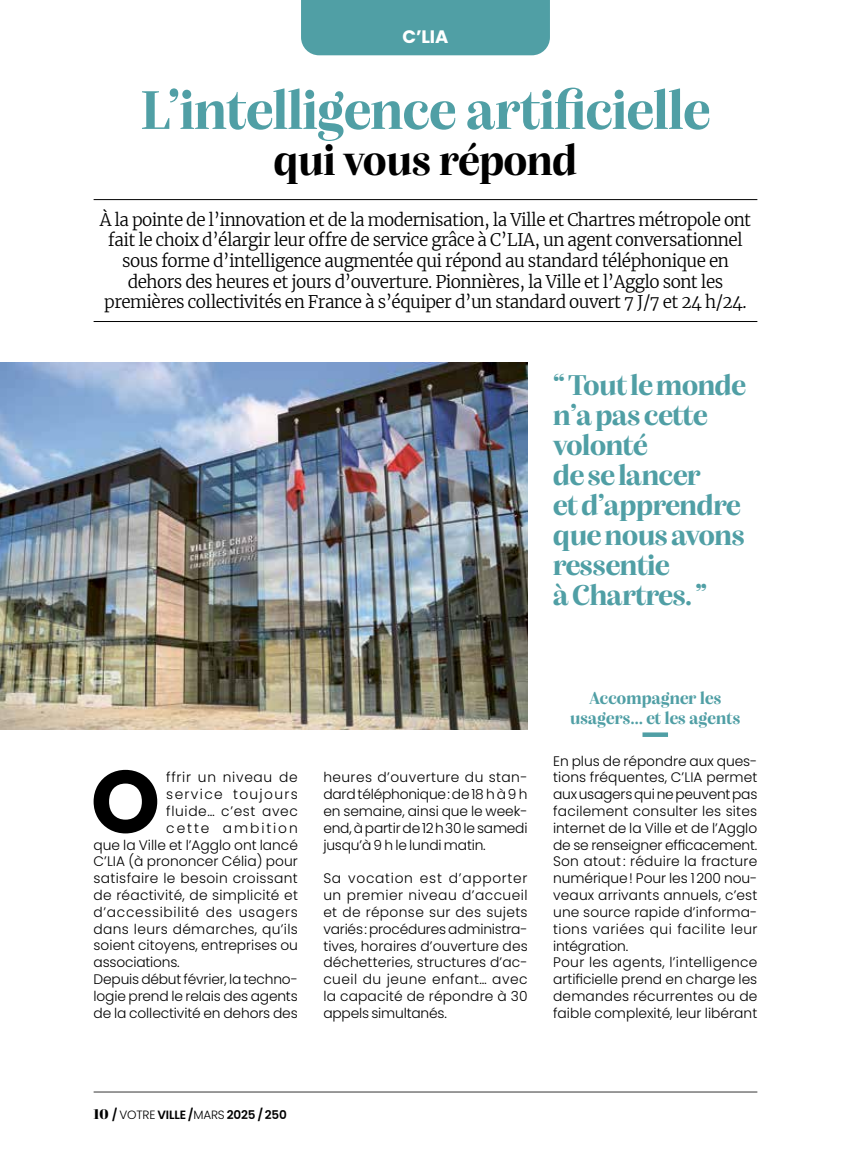
<style>
.page{position:relative;width:851px;height:1149px;background:#fff}
.page>*{position:absolute;margin:0;border:0;box-sizing:border-box;transform-origin:0 0}
.t1{font:700 88.35px "Poppins";color:#000}
.t2{font:700 57px "Alga";color:#509fa5}
.t3{font:700 45px "Alga";color:#000}
.t4{font:700 30px/30px "Alga";letter-spacing:-.01em;color:#509fa5}
.t5{font:700 18px/19.5px "Alga";letter-spacing:.01em;color:#509fa5;text-align:center}
.t6{font:700 18px "Poppins";color:#fff}
.t7{font:300 17.25px/20.7px "Merriweather";letter-spacing:-.03em;color:#000;text-align:center}
.t8{font:300 13.8px/16.8px "Poppins";color:#000;text-align:justify}
.t9{font:300 13.8px "Poppins";letter-spacing:.025em;color:#000}
.t10{font:300 13.8px "Poppins";letter-spacing:.045em;color:#000}
.t11{font:300 13.8px "Poppins";letter-spacing:.02em;color:#000}
.t12{font:300 13.8px "Poppins";letter-spacing:.05em;color:#000}
.t13{font:300 13.8px "Poppins";letter-spacing:.095em;color:#000}
.t14{font:300 13.8px "Poppins";letter-spacing:.14em;color:#000}
.t15{font:600 12px "Poppins";letter-spacing:-.01em;color:#000}
.s1{font-family:"Abril Fatface";font-weight:400;font-size:13.8px}
.s2{font-weight:300}
</style>
<div class="page">
<hr style="left:94px;top:1091px;width:663px;height:1px;background:#000">
<svg style="left:642px;top:732px;width:26px;height:4px"></svg>
<hr style="left:94px;top:199px;width:663px;height:1px;background:#000">
<hr style="left:94px;top:321px;width:663px;height:1px;background:#000">
<div style="left:301px;top:0;width:249px;height:55px;background:#509fa5"></div>
<img style="left:0;top:362px;width:527px;height:367px">
<h3 class="t6" style="left:402px;top:26px;width:47px">C’LIA</h3>
<h2 class="t2" style="left:141px;top:68px;width:570px">L’intelligence artificielle</h2>
<h3 class="t3" style="left:273px;top:127px;width:305px">qui vous répond</h3>
<p class="t7" style="left:100px;top:208px;width:653px">À la pointe de l’innovation et de la modernisation, la Ville et Chartres métropole ont fait le choix d’élargir leur offre de service grâce à C’LIA, un agent conversationnel sous forme d’intelligence augmentée qui répond au standard téléphonique en dehors des heures et jours d’ouverture. Pionnières, la Ville et l’Agglo sont les premières collectivités en France à s’équiper d’un standard ouvert 7 J/7 et 24 h/24.</p>
<h3 class="t4" style="left:553px;top:367px;width:194px">“Tout le monde n’a pas cette volonté<br>de se lancer<br>et d’apprendre que nous avons ressentie<br>à Chartres. ”</h3>
<h1 class="t1" style="left:91px;top:750px;width:71px">O</h1>
<p class="t12" style="left:166px;top:769px;width:133px">ffrir un niveau de</p>
<p class="t13" style="left:166px;top:786px;width:133px">service toujours</p>
<p class="t10" style="left:166px;top:802px;width:133px">fluide… c’est avec</p>
<p class="t14" style="left:166px;top:819px;width:133px">cette ambition</p>
<p class="t8" style="left:94px;top:836px;width:206px">que la Ville et l’Agglo ont lancé</p>
<p class="t8" style="left:94px;top:853px;width:206px">C’LIA (à prononcer Célia) pour</p>
<p class="t9" style="left:94px;top:870px;width:206px">satisfaire le besoin croissant</p>
<p class="t11" style="left:94px;top:886px;width:206px">de réactivité, de simplicité et</p>
<p class="t10" style="left:94px;top:903px;width:206px">d’accessibilité des usagers</p>
<p class="t9" style="left:94px;top:920px;width:206px">dans leurs démarches, qu’ils</p>
<p class="t8" style="left:94px;top:937px;width:206px">soient citoyens, entreprises ou</p>
<p class="t8" style="left:94px;top:953px;width:88px">associations.</p>
<p class="t8" style="left:94px;top:970px;width:206px">Depuis début février, la techno-</p>
<p class="t8" style="left:94px;top:987px;width:205px">logie prend le relais des agents</p>
<p class="t8" style="left:94px;top:1004px;width:205px">de la collectivité en dehors des</p>
<p class="t8" style="left:323px;top:769px;width:206px">heures d’ouverture du stan&shy;dard téléphonique: de 18 h à 9 h en semaine, ainsi que le week&shy;end, à partir de 12h30 le samedi jusqu’à 9 h le lundi matin.</p>
<p class="t8" style="left:323px;top:869px;width:206px">Sa vocation est d’apporter un premier niveau d’accueil et de réponse sur des sujets variés: procédures administra&shy;tives, horaires d’ouverture des déchetteries, structures d’ac&shy;cueil du jeune enfant… avec la capacité de répondre à 30 appels simultanés.</p>
<h3 class="t5" style="left:570px;top:686px;width:172px">Accompagner les usagers… et les agents</h3>
<p class="t8" style="left:553px;top:752px;width:206px;text-align:left">En plus de répondre aux ques&shy;tions fréquentes, C’LIA permet aux usagers qui ne peuvent pas facilement consulter les sites internet de la Ville et de l’Agglo de se renseigner efficacement.<br>Son atout: réduire la fracture numérique! Pour les 1200 nou&shy;veaux arrivants annuels, c’est une source rapide d’informa&shy;tions variées qui facilite leur intégration.<br>Pour les agents, l’intelligence artificielle prend en charge les demandes récurrentes ou de faible complexité, leur libérant</p>
<p class="t15" style="left:94px;top:1107px;width:195px"><span class="s1">10</span> / <span class="s2">VOTRE</span> VILLE/<span class="s2">MARS</span> 2025 / 250</p>
</div>
